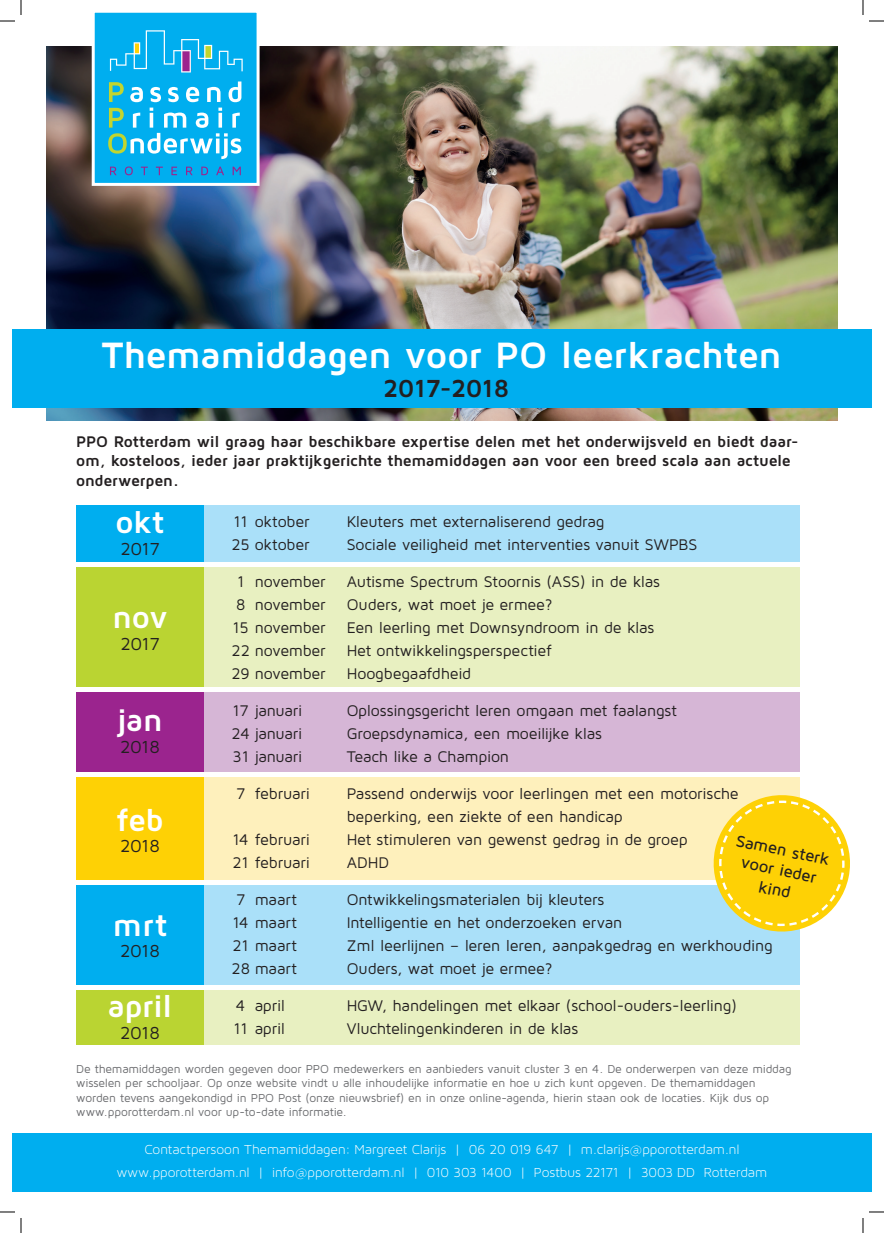
<style>
.page{position:relative;width:884px;height:1233px;background:#fff}
.page>*{position:absolute;margin:0;border:0;box-sizing:border-box;transform-origin:0 0}
.t1{font:700 38px "Maven Pro";letter-spacing:-.01em;color:#fff}
.t2{font:700 32px "Maven Pro";letter-spacing:-.015em;color:#fff}
.t3{font:700 25.6px "Maven Pro";letter-spacing:-.03em;color:#231f20}
.t4{font:18px "Maven Pro";letter-spacing:-.03em;color:#231f20}
.t5{font:500 16.8px/20.1px "Maven Pro";color:#231f20;text-align:center}
.t6{font:16px/23px "Maven Pro";letter-spacing:-.015em;color:#231f20}
.t7{font:700 16px/19.2px "Maven Pro";letter-spacing:-.015em;color:#231f20}
.t8{font:14px/23px "Maven Pro Light 300";letter-spacing:-.005em;color:#fff;text-align:center}
.t9{font:12px/14.4px "Maven Pro";letter-spacing:-.015em;color:#6c6d70}
</style>
<div class="page">
<div style="left:204px;top:990px;width:595px;height:54px;background:#e8f0c1"></div>
<div style="left:76px;top:990px;width:128px;height:54px;background:#bad432"></div>
<div style="left:204px;top:885px;width:595px;height:99px;background:#aae0f9"></div>
<div style="left:76px;top:885px;width:128px;height:99px;background:#00aeef"></div>
<div style="left:204px;top:567px;width:595px;height:119px;background:#e8f0c1"></div>
<div style="left:76px;top:567px;width:128px;height:119px;background:#bad432"></div>
<div style="left:204px;top:505px;width:595px;height:57px;background:#aae0f9"></div>
<img style="left:47px;top:47px;width:790px;height:374px">
<svg style="left:90px;top:12px;width:171px;height:175px;background:#2db6e8"></svg>
<div style="left:12px;top:329px;width:859px;height:79px;background:#00aeef"></div>
<div style="left:76px;top:505px;width:128px;height:57px;background:#00aeef"></div>
<div style="left:204px;top:692px;width:595px;height:79px;background:#d6b6d6"></div>
<div style="left:76px;top:692px;width:128px;height:79px;background:#9b248e"></div>
<div style="left:204px;top:777px;width:595px;height:102px;background:#fef0bc"></div>
<div style="left:76px;top:777px;width:128px;height:102px;background:#fed105"></div>
<div style="left:12px;top:1133px;width:859px;height:59px;background:#00aeef"></div>
<svg style="left:707px;top:789px;width:143px;height:149px"></svg>
<svg style="left:0;top:1211px;width:15px;height:1px"></svg>
<svg style="left:869px;top:1211px;width:15px;height:1px"></svg>
<svg style="left:0;top:0;width:22px;height:22px"></svg>
<svg style="left:20px;top:1218px;width:2px;height:15px"></svg>
<svg style="left:862px;top:0;width:22px;height:22px"></svg>
<svg style="left:862px;top:1218px;width:2px;height:15px"></svg>
<h1 class="t1" style="left:102px;top:330px;width:682px">Themamiddagen voor PO leerkrachten</h1>
<h3 class="t3" style="left:383px;top:372px;width:127px">2017-2018</h3>
<p class="t7" style="left:76px;top:431px;width:724px">PPO Rotterdam wil graag haar beschikbare expertise delen met het onderwijsveld en biedt daar&shy;om, kosteloos, ieder jaar praktijkgerichte themamiddagen aan voor een breed scala aan actuele onderwerpen.</p>
<h2 class="t2" style="left:116px;top:502px;width:51px">okt</h2>
<p class="t4" style="left:120px;top:537px;width:41px">2017</p>
<h2 class="t2" style="left:112px;top:597px;width:57px">nov</h2>
<p class="t4" style="left:120px;top:632px;width:41px">2017</p>
<h2 class="t2" style="left:117px;top:700px;width:47px">jan</h2>
<p class="t4" style="left:120px;top:735px;width:41px">2018</p>
<h2 class="t2" style="left:116px;top:799px;width:49px">feb</h2>
<p class="t4" style="left:120px;top:835px;width:41px">2018</p>
<h2 class="t2" style="left:113px;top:904px;width:57px">mrt</h2>
<p class="t4" style="left:120px;top:939px;width:41px">2018</p>
<h2 class="t2" style="left:107px;top:986px;width:67px">april</h2>
<p class="t4" style="left:120px;top:1021px;width:41px">2018</p>
<p class="t6" style="left:234px;top:509px;width:77px">11 oktober</p>
<p class="t6" style="left:347px;top:509px;width:259px">Kleuters met externaliserend gedrag</p>
<p class="t6" style="left:231px;top:532px;width:80px">25 oktober</p>
<p class="t6" style="left:347px;top:532px;width:352px">Sociale veiligheid met interventies vanuit SWPBS</p>
<p class="t6" style="left:237px;top:569px;width:90px">1 november</p>
<p class="t6" style="left:347px;top:569px;width:315px">Autisme Spectrum Stoornis (ASS) in de klas</p>
<p class="t6" style="left:236px;top:592px;width:91px">8 november</p>
<p class="t6" style="left:347px;top:592px;width:208px">Ouders, wat moet je ermee?</p>
<p class="t6" style="left:233px;top:615px;width:95px">15 november</p>
<p class="t6" style="left:347px;top:615px;width:309px">Een leerling met Downsyndroom in de klas</p>
<p class="t6" style="left:231px;top:638px;width:96px">22 november</p>
<p class="t6" style="left:347px;top:638px;width:206px">Het ontwikkelingsperspectief</p>
<p class="t6" style="left:231px;top:661px;width:96px">29 november</p>
<p class="t6" style="left:347px;top:661px;width:126px">Hoogbegaafdheid</p>
<p class="t6" style="left:233px;top:698px;width:71px">17 januari</p>
<p class="t6" style="left:347px;top:698px;width:332px">Oplossingsgericht leren omgaan met faalangst</p>
<p class="t6" style="left:231px;top:721px;width:73px">24 januari</p>
<p class="t6" style="left:347px;top:721px;width:257px">Groepsdynamica, een moeilijke klas</p>
<p class="t6" style="left:232px;top:744px;width:72px">31 januari</p>
<p class="t6" style="left:347px;top:744px;width:164px">Teach like a Champion</p>
<p class="t6" style="left:236px;top:781px;width:75px">7 februari</p>
<p class="t6" style="left:347px;top:781px;width:393px">Passend onderwijs voor leerlingen met een motorische beperking, een ziekte of een handicap</p>
<p class="t6" style="left:233px;top:827px;width:79px">14 februari</p>
<p class="t6" style="left:347px;top:827px;width:343px">Het stimuleren van gewenst gedrag in de groep</p>
<p class="t6" style="left:233px;top:850px;width:79px">21 februari</p>
<p class="t6" style="left:347px;top:850px;width:44px">ADHD</p>
<p class="t6" style="left:236px;top:887px;width:62px">7 maart</p>
<p class="t6" style="left:347px;top:887px;width:259px">Ontwikkelingsmaterialen bij kleuters</p>
<p class="t6" style="left:233px;top:910px;width:66px">14 maart</p>
<p class="t6" style="left:347px;top:910px;width:277px">Intelligentie en het onderzoeken ervan</p>
<p class="t6" style="left:233px;top:933px;width:66px">21 maart</p>
<p class="t6" style="left:347px;top:933px;width:427px">Zml leerlijnen – leren leren, aanpakgedrag en werkhouding</p>
<p class="t6" style="left:231px;top:956px;width:67px">28 maart</p>
<p class="t6" style="left:347px;top:956px;width:208px">Ouders, wat moet je ermee?</p>
<p class="t6" style="left:236px;top:993px;width:51px">4 april</p>
<p class="t6" style="left:347px;top:993px;width:392px">HGW, handelingen met elkaar (school-ouders-leerling)</p>
<p class="t6" style="left:234px;top:1016px;width:53px">11 april</p>
<p class="t6" style="left:347px;top:1016px;width:233px">Vluchtelingenkinderen in de klas</p>
<p class="t5" style="left:738px;top:829px;width:97px;rotate:12deg">Samen sterk voor ieder kind</p>
<p class="t9" style="left:76px;top:1061px;width:717px">De themamiddagen worden gegeven door PPO medewerkers en aanbieders vanuit cluster 3 en 4. De onderwerpen van deze middag wisselen per schooljaar. Op onze website vindt u alle inhoudelijke informatie en hoe u zich kunt opgeven. De themamiddagen worden tevens aangekondigd in PPO Post (onze nieuwsbrief) en in onze online-agenda, hierin staan ook de locaties. Kijk dus op www.pporotterdam.nl voor up-to-date informatie.</p>
<p class="t8" style="left:117px;top:1138px;width:652px">Contactpersoon Themamiddagen: Margreet Clarijs | 06 20 019 647 | m.clarijs@pporotterdam.nl www.pporotterdam.nl | info@pporotterdam.nl | 010 303 1400 | Postbus 22171 | 3003 DD Rotterdam</p>
</div>
